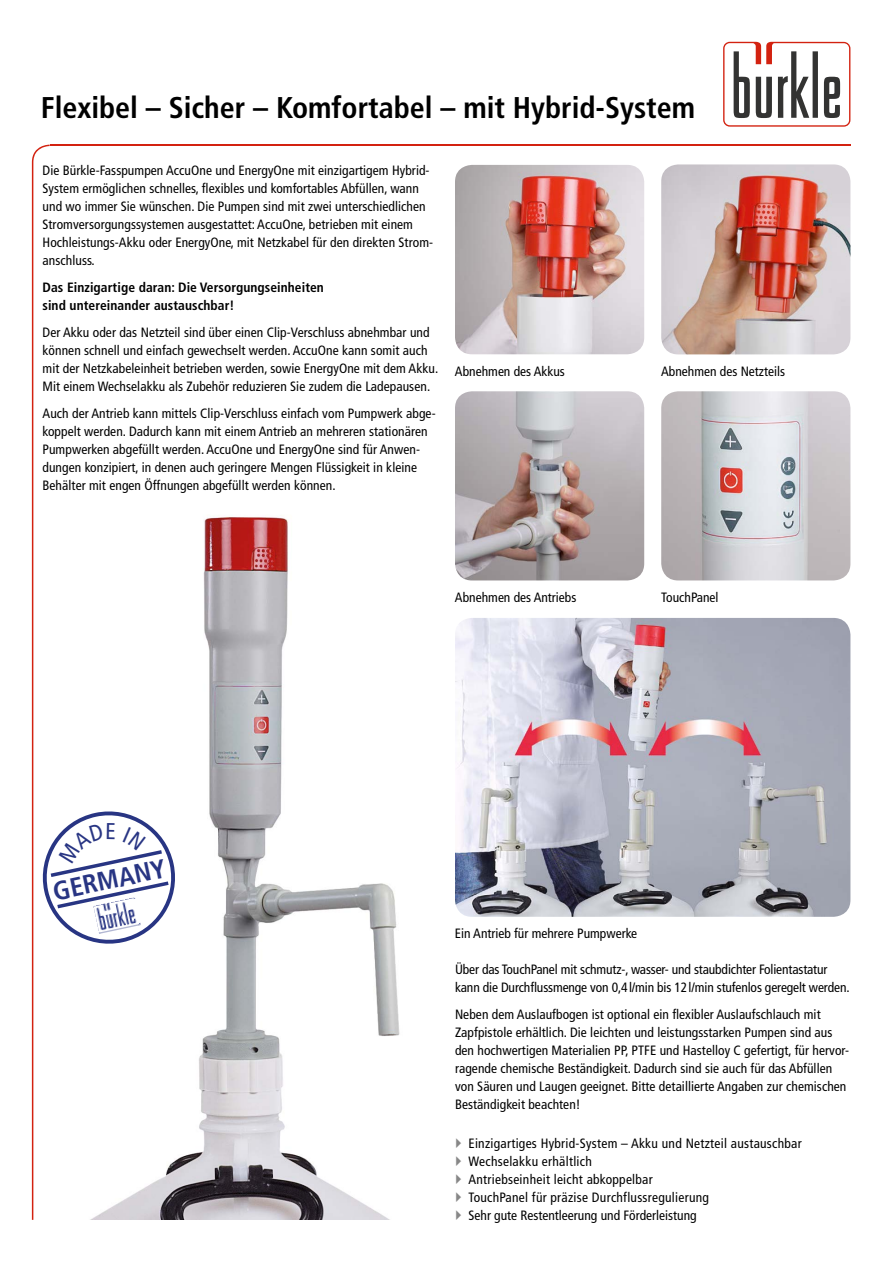
<style>
.page{position:relative;width:893px;height:1263px;background:#fff}
.page>*{position:absolute;margin:0;border:0;box-sizing:border-box;transform-origin:0 0}
.t1{font:700 condensed 30px "Frutiger";color:#000}
.t2{font:700 condensed 26.4px "Frutiger";color:#283583}
.t3{font:condensed 13.5px/18px "Frutiger";letter-spacing:.005em;color:#000}
.t4{font:700 condensed 13.5px/18px "Frutiger";letter-spacing:.005em;color:#000}
</style>
<div class="page">
<img style="left:181px;top:516px;width:219px;height:704px">
<img style="left:455px;top:165px;width:189px;height:189px">
<img style="left:455px;top:391px;width:189px;height:189px">
<img style="left:661px;top:391px;width:189px;height:189px">
<img style="left:661px;top:164px;width:189px;height:190px">
<img style="left:455px;top:618px;width:395px;height:299px">
<svg style="left:723px;top:42px;width:127px;height:85px"></svg>
<hr style="left:50px;top:145px;width:800px;height:1px;background:#d32210">
<svg style="left:32px;top:145px;width:149px;height:1075px"></svg>
<h1 class="t1" style="left:41px;top:89px;width:656px">Flexibel – Sicher – Komfortabel – mit Hybrid-System</h1>
<p class="t3" style="left:43px;top:161px;width:392px">Die Bürkle-Fasspumpen AccuOne und EnergyOne mit einzig artigem Hybrid-System ermöglichen schnelles, flexibles und komfortables Abfüllen, wann und wo immer Sie wünschen. Die Pumpen sind mit zwei unterschiedlichen Strom ver sor gungs systemen ausgestattet: AccuOne, betrieben mit einem Hoch leistungs-Akku oder EnergyOne, mit Netzkabel für den direkten Strom&shy;anschluss.</p>
<p class="t4" style="left:43px;top:278px;width:283px">Das Einzigartige daran: Die Versorgungseinheiten sind untereinander austauschbar!</p>
<p class="t3" style="left:43px;top:323px;width:397px">Der Akku oder das Netzteil sind über einen Clip-Verschluss ab nehm bar und können schnell und einfach gewechselt werden. AccuOne kann somit auch mit der Netzkabeleinheit betrieben werden, sowie EnergyOne mit dem Akku.<br>Mit einem Wechsel akku als Zubehör reduzieren Sie zudem die Ladepausen.</p>
<p class="t3" style="left:43px;top:404px;width:395px">Auch der Antrieb kann mittels Clip-Verschluss einfach vom Pumpwerk abge&shy;koppelt werden. Dadurch kann mit einem Antrieb an mehreren stationären Pumpwerken abgefüllt werden. AccuOne und EnergyOne sind für Anwen&shy;dungen konzipiert, in denen auch geringere Mengen Flüssigkeit in kleine Behälter mit engen Öffnungen abgefüllt werden können.</p>
<p class="t3" style="left:455px;top:362px;width:111px">Abnehmen des Akkus</p>
<p class="t3" style="left:661px;top:362px;width:125px">Abnehmen des Netzteils</p>
<p class="t3" style="left:455px;top:589px;width:123px">Abnehmen des Antriebs</p>
<p class="t3" style="left:661px;top:589px;width:59px">TouchPanel</p>
<h2 class="t2" style="left:50px;top:876px;width:116px;rotate:-12deg">GERMANY</h2>
<p class="t3" style="left:455px;top:925px;width:184px">Ein Antrieb für mehrere Pumpwerke</p>
<p class="t3" style="left:455px;top:961px;width:396px">Über das TouchPanel mit schmutz-, wasser- und staubdichter Folientastatur kann die Durchflussmenge von 0,4 l/min bis 12 l/min stufenlos geregelt werden.</p>
<p class="t3" style="left:455px;top:1006px;width:395px">Neben dem Auslaufbogen ist optional ein flexibler Auslaufschlauch mit Zapfpistole erhältlich. Die leichten und leistungsstarken Pumpen sind aus den hochwertigen Materialien PP, PTFE und Hastelloy C gefertigt, für hervor&shy;ragende chemische Beständigkeit. Dadurch sind sie auch für das Abfüllen von Säuren und Laugen geeignet. Bitte detaillierte Angaben zur chemischen Beständigkeit beachten!</p>
<p class="t3" style="left:468px;top:1134px;width:335px">Einzigartiges Hybrid-System – Akku und Netzteil austauschbar Wechselakku erhältlich<br>Antriebseinheit leicht abkoppelbar<br>TouchPanel für präzise Durchflussregulierung<br>Sehr gute Restentleerung und Förderleistung</p>
</div>
